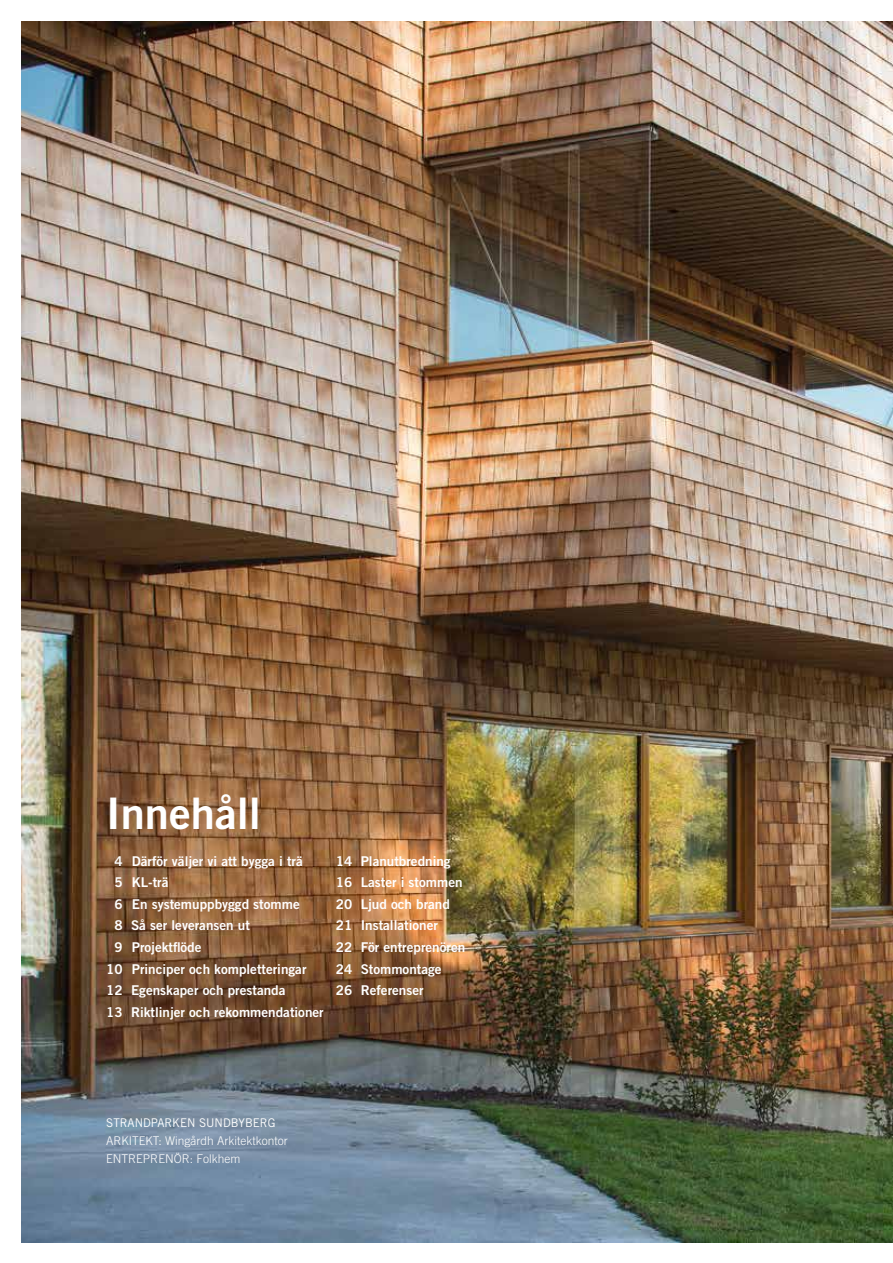
<style>
.page{position:relative;width:893px;height:1263px;background:#fff}
.page>*{position:absolute;margin:0;border:0;box-sizing:border-box;transform-origin:0 0}
.t1{font:43.5px "Trade Gothic Bold Two";color:#fff}
.t2{font:13.5px/21.6px "Trade Gothic Bold Two";color:#fff}
.t3{font:300 12px/18px "Trade Gothic";color:#fff}
.t4{font:12px "Trade Gothic";color:#fff}
</style>
<div class="page">
<img style="left:21px;top:21px;width:872px;height:1221px">
<h1 class="t1" style="left:106px;top:786px;width:156px">Innehåll</h1>
<p class="t2" style="left:115px;top:850px;width:190px">4 Därför väljer vi att bygga i trä</p>
<p class="t2" style="left:115px;top:871px;width:56px">5 KL-trä</p>
<p class="t2" style="left:115px;top:893px;width:187px">6 En systemuppbyggd stomme</p>
<p class="t2" style="left:115px;top:914px;width:137px">8 Så ser leveransen ut</p>
<p class="t2" style="left:115px;top:936px;width:89px">9 Projektflöde</p>
<p class="t2" style="left:106px;top:958px;width:202px">10 Principer och kompletteringar</p>
<p class="t2" style="left:106px;top:979px;width:181px">12 Egenskaper och prestanda</p>
<p class="t2" style="left:106px;top:1001px;width:219px">13 Riktlinjer och rekommendationer</p>
<p class="t2" style="left:336px;top:850px;width:131px">14 Planutbredning<br>16 Laster i stommen<br>20 Ljud och brand<br>21 Installationer<br>22 För entreprenören<br>24 Stommontage<br>26 Referenser</p>
<p class="t4" style="left:106px;top:1116px;width:171px">STRANDPARKEN SUNDBYBERG</p>
<p class="t3" style="left:106px;top:1132px;width:183px">ARKITEKT: Wingårdh Arkitektkontor<br>ENTREPRENÖR: Folkhem</p>
</div>
